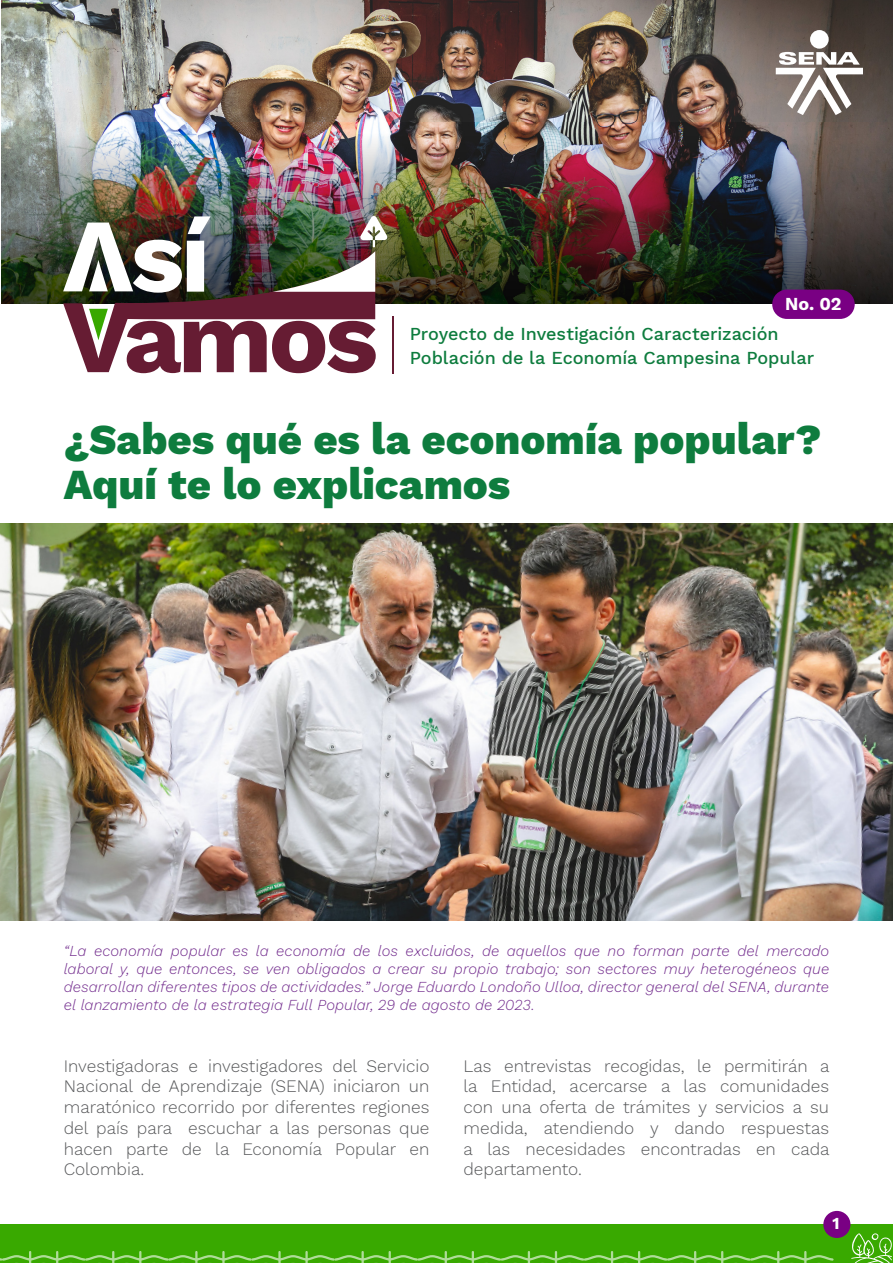
<style>
.page{position:relative;width:893px;height:1263px;background:#fff}
.page>*{position:absolute;margin:0;border:0;box-sizing:border-box;transform-origin:0 0}
.t1{font:800 42px/45px "Work Sans";color:#0e7c3e}
.Content{font:500 18px "Work Sans";color:#0e7c3e}
.t2{font:700 18px "Work Sans";color:#fff}
.Content-2{font:300 17.25px/20.7px "Work Sans";color:#57585a;text-align:justify}
.t3{font:700 16.5px "Work Sans";color:#fff}
.Content-3{font:italic 300 15px/18px "Work Sans";letter-spacing:.005em;color:#712a8c;text-align:justify}
</style>
<div class="page">
<div style="left:0;top:1225px;width:892px;height:38px;background:#39a900"></div>
<svg style="left:851px;top:1232px;width:42px;height:31px"></svg>
<svg style="left:0;top:1251px;width:833px;height:12px"></svg>
<div style="left:823px;top:1211px;width:27px;height:27px;background:#790083;border-radius:50%"></div>
<img style="left:1px;top:0;width:892px;height:303px">
<svg style="left:776px;top:52px;width:87px;height:63px"></svg>
<div style="left:810px;top:30px;width:19px;height:19px;background:#fff;border-radius:50%"></div>
<img style="left:63px;top:216px;width:324px;height:157px">
<hr style="left:392px;top:316px;width:2px;height:57px;background:#661c33">
<img style="left:0;top:523px;width:893px;height:398px">
<div style="left:772px;top:290px;width:83px;height:29px;background:#790083;border-radius:15px"></div>
<p class="t2" style="left:785px;top:290px;width:58px">No. 02</p>
<p class="Content" style="left:410px;top:320px;width:370px">Proyecto de Investigación Caracterización</p>
<p class="Content" style="left:410px;top:344px;width:406px">Población de la Economía Campesina Popular</p>
<p class="t1" style="left:64px;top:415px;width:759px">¿Sabes qué es la economía popular?<br>Aquí te lo explicamos</p>
<p class="Content-3" style="left:64px;top:941px;width:767px">“La economía popular es la economía de los excluidos, de aquellos que no forman parte del mercado laboral y, que entonces, se ven obligados a crear su propio trabajo; son sectores muy heterogéneos que desarrollan diferentes tipos de actividades.” Jorge Eduardo Londoño Ulloa, director general del SENA, durante el lanzamiento de la estrategia Full Popular, 29 de agosto de 2023.</p>
<p class="Content-2" style="left:64px;top:1055px;width:367px">Investigadoras e investigadores del Servicio Nacional de Aprendizaje (SENA) iniciaron un maratónico recorrido por diferentes regiones del país para escuchar a las personas que hacen parte de la Economía Popular en Colombia.</p>
<p class="Content-2" style="left:463px;top:1055px;width:368px">Las entrevistas recogidas, le permitirán a la Entidad, acercarse a las comunidades con una oferta de trámites y servicios a su medida, atendiendo y dando respuestas a las necesidades encontradas en cada departamento.</p>
<p class="t3" style="left:832px;top:1211px;width:9px">1</p>
</div>
